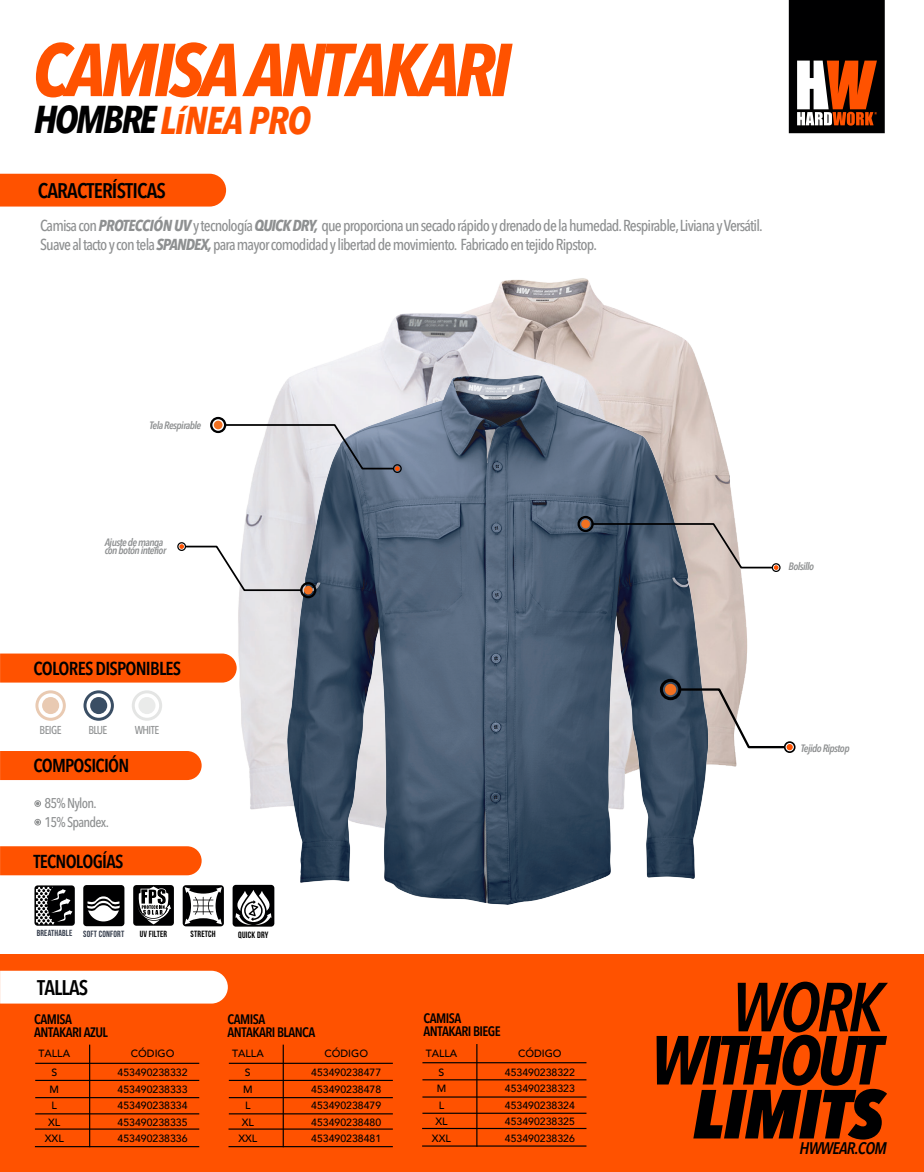
<style>
.page{position:relative;width:924px;height:1172px;background:#fff}
.page>*{position:absolute;margin:0;border:0;box-sizing:border-box;transform-origin:0 0}
.t1{font:italic 700 condensed 74.02px "Avenir Next LT Pro";letter-spacing:-.06em;color:#ff5200}
.t2{font:italic 700 condensed 68.51px "Avenir Next LT Pro";letter-spacing:-.05em;color:#000001}
.t3{font:italic 800 condensed 68.51px "Avenir Next LT Pro";letter-spacing:-.01em;color:#000001}
.t4{font:italic 600 condensed 68.51px "Avenir Next LT Pro";color:#000001}
.t5{font:italic 700 condensed 38.41px "Avenir Next LT Pro";letter-spacing:-.025em;color:#ff5200}
.t6{font:600 condensed 21px "Avenir Next LT Pro";letter-spacing:-.04em;color:#000001}
.t7{font:600 condensed 18.55px "Avenir Next LT Pro";letter-spacing:-.04em;color:#000001}
.t8{font:italic 600 condensed 16.62px "Avenir Next LT Pro";letter-spacing:-.04em;color:#000001}
.t9{font:500 condensed 15.75px/18.9px "Avenir Next LT Pro";letter-spacing:-.05em;color:#8e9091}
.t10{font:500 condensed 14px/18.9px "Avenir Next LT Pro";letter-spacing:-.05em;color:#8e9091}
.t11{font:600 condensed 13.65px/13.1px "Avenir Next LT Pro";letter-spacing:-.04em;color:#000001}
.t12{font:500 condensed 11.38px "Avenir Next LT Pro";letter-spacing:-.05em;color:#8e9091}
.t13{font:italic 600 condensed 10.59px/8.5px "Avenir Next LT Pro";letter-spacing:-.05em;color:#8e9091}
.t14{font:500 10.5px/16.4px "Avenir";color:#000001;text-align:center}
.t15{font:9.1px "Bebas Neue";letter-spacing:.02em;color:#000001}
.t16{font:9.01px "Bebas Neue";letter-spacing:.02em;color:#343c4b}
.t17{font:9.01px "Bebas Neue";letter-spacing:.02em;color:#000001}
.t18{font:8.92px "Bebas Neue";letter-spacing:.02em;color:#000001}
.s1{color:#000001}
.s2{font-weight:700;font-style:italic}
.s3{font-size:8.84px}
</style>
<div class="page">
<img style="left:140px;top:278px;width:601px;height:587px">
<div style="left:0;top:954px;width:923px;height:217px;background:#ff5200"></div>
<div style="left:0;top:174px;width:226px;height:32px;background:#ff5200"></div>
<svg style="left:788px;top:0;width:96px;height:133px"></svg>
<svg style="left:35px;top:690px;width:31px;height:30px"></svg>
<div style="left:42px;top:697px;width:17px;height:17px;background:#e9cab2;border-radius:50%"></div>
<svg style="left:83px;top:690px;width:31px;height:30px"></svg>
<div style="left:90px;top:697px;width:17px;height:17px;background:#3a4e64;border-radius:50%"></div>
<svg style="left:132px;top:690px;width:30px;height:30px"></svg>
<div style="left:138px;top:697px;width:17px;height:17px;background:#eaebea;border-radius:50%"></div>
<div style="left:0;top:653px;width:236px;height:29px;background:#ff5200"></div>
<div style="left:0;top:751px;width:201px;height:29px;background:#ff5200"></div>
<div style="left:0;top:846px;width:201px;height:29px;background:#ff5200"></div>
<div style="left:0;top:970px;width:228px;height:33px;background:#fff"></div>
<hr style="left:35px;top:1062px;width:164px;height:1px;background:#000001">
<hr style="left:35px;top:1079px;width:164px;height:1px;background:#000001">
<hr style="left:35px;top:1097px;width:164px;height:1px;background:#000001">
<hr style="left:35px;top:1113px;width:164px;height:1px;background:#000001">
<hr style="left:35px;top:1128px;width:164px;height:1px;background:#000001">
<hr style="left:35px;top:1146px;width:164px;height:1px;background:#000001">
<hr style="left:89px;top:1044px;width:1px;height:103px;background:#000001">
<hr style="left:229px;top:1062px;width:163px;height:1px;background:#000001">
<hr style="left:229px;top:1079px;width:163px;height:1px;background:#000001">
<hr style="left:229px;top:1097px;width:163px;height:1px;background:#000001">
<hr style="left:229px;top:1113px;width:163px;height:1px;background:#000001">
<hr style="left:228px;top:1128px;width:164px;height:1px;background:#000001">
<hr style="left:228px;top:1146px;width:164px;height:1px;background:#000001">
<hr style="left:282px;top:1044px;width:2px;height:103px;background:#000001">
<hr style="left:422px;top:1062px;width:164px;height:1px;background:#000001">
<hr style="left:422px;top:1079px;width:164px;height:1px;background:#000001">
<hr style="left:422px;top:1096px;width:164px;height:1px;background:#000001">
<hr style="left:422px;top:1112px;width:164px;height:1px;background:#000001">
<hr style="left:422px;top:1127px;width:164px;height:2px;background:#000001">
<hr style="left:422px;top:1145px;width:164px;height:1px;background:#000001">
<hr style="left:476px;top:1044px;width:1px;height:102px;background:#000001">
<div style="left:83px;top:885px;width:41px;height:41px;background:#000001;border-radius:3px"></div>
<svg style="left:87px;top:896px;width:33px;height:25px"></svg>
<div style="left:34px;top:885px;width:41px;height:40px;background:#000001;border-radius:3px"></div>
<svg style="left:36px;top:886px;width:36px;height:38px"></svg>
<div style="left:133px;top:885px;width:41px;height:40px;background:#000001;border-radius:3px"></div>
<svg style="left:138px;top:886px;width:33px;height:38px"></svg>
<div style="left:183px;top:885px;width:41px;height:41px;background:#000001;border-radius:3px"></div>
<svg style="left:185px;top:887px;width:37px;height:37px"></svg>
<div style="left:34px;top:800px;width:7px;height:6px;border:1px solid #8e9091;border-radius:50%"></div>
<svg style="left:36px;top:801px;width:3px;height:4px"></svg>
<div style="left:34px;top:818px;width:7px;height:7px;border:1px solid #8e9091;border-radius:50%"></div>
<svg style="left:36px;top:820px;width:3px;height:4px"></svg>
<img style="left:287px;top:376px;width:420px;height:528px">
<div style="left:210px;top:417px;width:16px;height:16px;border:2px solid #000001;border-radius:50%"></div>
<div style="left:214px;top:420px;width:8px;height:9px;background:#f37121;border-radius:50%"></div>
<div style="left:393px;top:464px;width:8px;height:9px;border:1px solid #000001;border-radius:50%"></div>
<svg style="left:223px;top:423px;width:176px;height:48px"></svg>
<div style="left:659px;top:678px;width:22px;height:22px;border:3px solid #000001;border-radius:50%"></div>
<div style="left:664px;top:683px;width:12px;height:12px;background:#f37121;border-radius:50%"></div>
<div style="left:783px;top:741px;width:12px;height:12px;border:2px solid #000001;border-radius:50%"></div>
<svg style="left:677px;top:687px;width:115px;height:63px"></svg>
<div style="left:300px;top:582px;width:16px;height:16px;border:2px solid #000001;border-radius:50%"></div>
<div style="left:304px;top:586px;width:8px;height:8px;background:#f37121;border-radius:50%"></div>
<div style="left:177px;top:542px;width:9px;height:9px;border:1px solid #000001;border-radius:50%"></div>
<svg style="left:179px;top:544px;width:124px;height:48px"></svg>
<div style="left:577px;top:516px;width:16px;height:16px;border:2px solid #000001;border-radius:50%"></div>
<div style="left:581px;top:519px;width:8px;height:9px;background:#f37121;border-radius:50%"></div>
<div style="left:771px;top:563px;width:9px;height:9px;border:1px solid #000001;border-radius:50%"></div>
<svg style="left:590px;top:522px;width:188px;height:48px"></svg>
<div style="left:232px;top:884px;width:42px;height:42px;background:#000001;border-radius:3px"></div>
<svg style="left:235px;top:890px;width:36px;height:34px"></svg>
<h1 class="t1" style="left:32px;top:25px;width:480px">CAMISA ANTAKARI</h1>
<h3 class="t5" style="left:34px;top:97px;width:278px"><span class="s1">HOMBRE</span>LíNEA PRO</h3>
<h3 class="t6" style="left:38px;top:178px;width:129px">CARACTERÍSTICAS</h3>
<p class="t9" style="left:40px;top:216px;width:724px">Camisa con <span class="s2">PROTECCIÓN UV</span> y tecnología <span class="s2">QUICK DRY,</span> que proporciona un secado rápido y drenado de la humedad.Respirable,Liviana y Versátil.<br>Suave al tacto y con tela <span class="s2">SPANDEX,</span> para mayor comodidad y libertad de movimiento. Fabricado en tejido Ripstop.</p>
<p class="t13" style="left:149px;top:420px;width:53px">Tela Respirable</p>
<p class="t13" style="left:105px;top:538px;width:63px">Ajuste de manga con botón interior</p>
<h3 class="t7" style="left:33px;top:657px;width:149px">COLORES DISPONIBLES</h3>
<p class="t12" style="left:40px;top:723px;width:23px">BEIGE</p>
<p class="t12" style="left:88px;top:723px;width:21px">BLUE</p>
<p class="t12" style="left:135px;top:723px;width:26px">WHITE</p>
<h3 class="t7" style="left:33px;top:754px;width:97px">COMPOSICIÓN</h3>
<h3 class="t10" style="left:45px;top:793px;width:66px">85% Nylon.<br>15% Spandex.</h3>
<h3 class="t7" style="left:33px;top:850px;width:91px">TECNOLOGÍAS</h3>
<p class="t16" style="left:37px;top:929px;width:89px"><span class="s3">BREATHABLE</span> SOFT CONFORT</p>
<p class="t18" style="left:140px;top:928px;width:29px">UV FILTER</p>
<p class="t17" style="left:190px;top:929px;width:27px">STRETCH</p>
<p class="t15" style="left:238px;top:929px;width:32px">QUICK DRY</p>
<h3 class="t6" style="left:37px;top:975px;width:52px">TALLAS</h3>
<p class="t11" style="left:34px;top:1012px;width:75px">CAMISA<br>ANTAKARI AZUL</p>
<p class="t11" style="left:227px;top:1012px;width:89px">CAMISA<br>ANTAKARI BLANCA</p>
<p class="t11" style="left:423px;top:1011px;width:79px">CAMISA<br>ANTAKARI BIEGE</p>
<p class="t14" style="left:38px;top:1043px;width:33px;line-height:18.8px">TALLA<br>S</p>
<p class="t14" style="left:45px;top:1080px;width:21px">M<br>L<br>XL<br>XXL</p>
<p class="t14" style="left:504px;top:1043px;width:71px;line-height:18.8px">CÓDIGO<br>453490238322</p>
<p class="t14" style="left:504px;top:1079px;width:71px;text-align:justify">453490238323<br>453490238324<br>453490238325<br>453490238326</p>
<p class="t14" style="left:118px;top:1043px;width:71px;line-height:18.8px">CÓDIGO<br>453490238332</p>
<p class="t14" style="left:118px;top:1080px;width:71px;text-align:justify">453490238333<br>453490238334<br>453490238335<br>453490238336</p>
<p class="t14" style="left:311px;top:1043px;width:71px;line-height:18.8px">CÓDIGO<br>453490238477</p>
<p class="t14" style="left:311px;top:1080px;width:71px;text-align:justify">453490238478<br>453490238479<br>453490238480<br>453490238481</p>
<p class="t14" style="left:425px;top:1043px;width:33px;line-height:18.8px">TALLA<br>S</p>
<p class="t14" style="left:432px;top:1079px;width:21px">M<br>L<br>XL<br>XXL</p>
<p class="t14" style="left:232px;top:1043px;width:33px;line-height:18.8px">TALLA<br>S</p>
<p class="t14" style="left:238px;top:1080px;width:21px">M<br>L<br>XL<br>XXL</p>
<p class="t13" style="left:788px;top:562px;width:27px">Bolsillo</p>
<p class="t13" style="left:800px;top:744px;width:50px">Tejido Ripstop</p>
<h2 class="t4" style="left:731px;top:965px;width:154px">WORK</h2>
<h2 class="t2" style="left:650px;top:1018px;width:233px">WITHOUT</h2>
<h2 class="t3" style="left:692px;top:1071px;width:192px">LIMITS</h2>
<h3 class="t8" style="left:799px;top:1138px;width:89px">HWWEAR.COM</h3>
</div>
